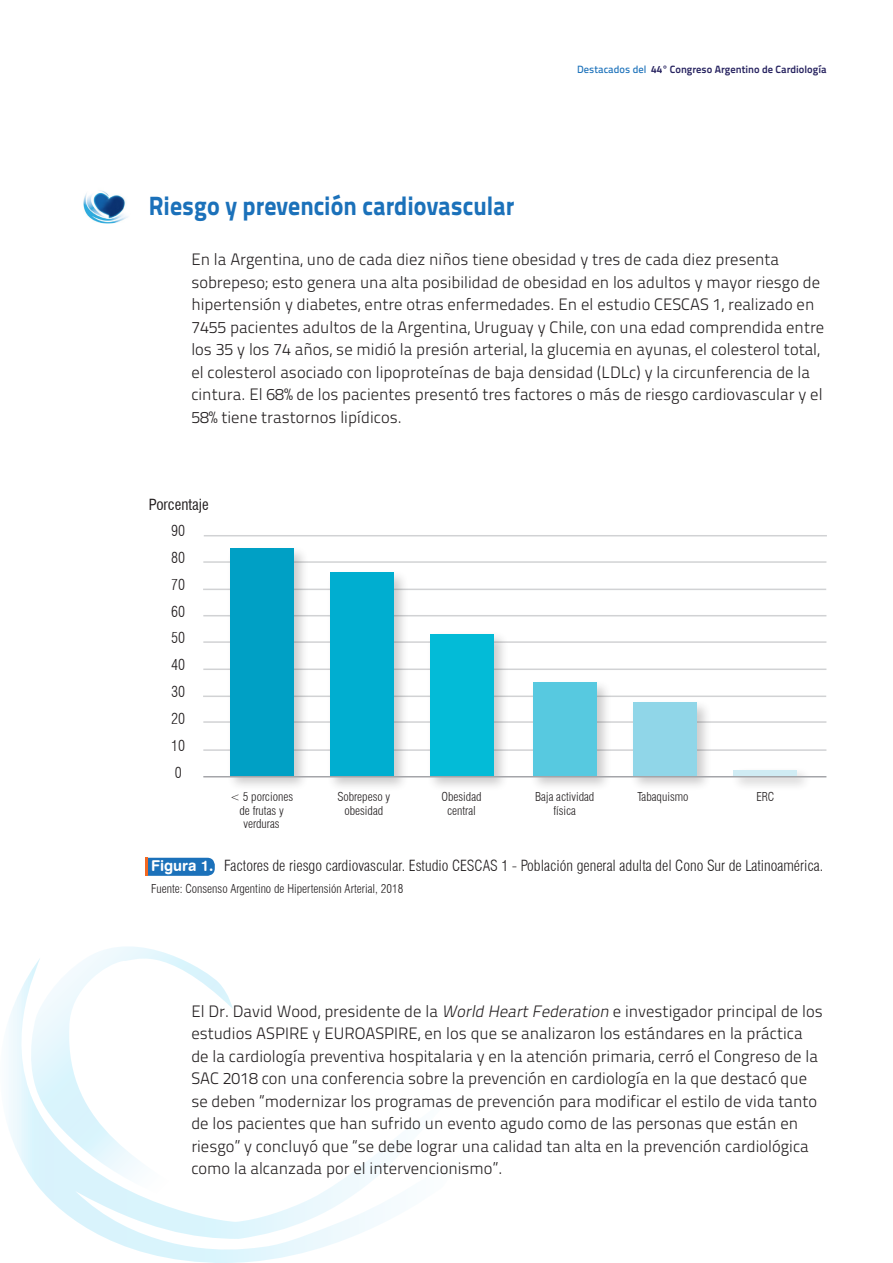
<style>
.page{position:relative;width:893px;height:1263px;background:#fff}
.page>*{position:absolute;margin:0;border:0;box-sizing:border-box;transform-origin:0 0}
.titulos_1{font:26.4px "Titillium Text 25 L 999 wt";color:#1b71ba;scale:.91 1}
.texto_2{font:16.5px/22.5px "Titillium Text 25 L 250 wt";color:#231f20}
.figuras_tex{font:300 condensed 15px "Swiss 721 BT";color:#231f20}
.figuras_tex-2{font:condensed 15px "Swiss 721 BT";color:#231f20}
.figuras_tex-3{font:300 condensed 12px/13.8px "Swiss 721 BT";color:#231f20;text-align:center}
.texto_2-2{font:10.5px "Titillium Text 25 L 800 wt";color:#272360}
.s1{font-family:"Titillium Text 25 L 600 wt";color:#1b71ba}
.s2{font-family:"Swiss 721 BT Bold Rounded";font-weight:400;font-stretch:normal;color:#fff}
.s3{font-style:italic}
</style>
<div class="page">
<svg style="left:8px;top:988px;width:383px;height:275px"></svg>
<svg style="left:22px;top:947px;width:211px;height:262px"></svg>
<svg style="left:148px;top:858px;width:67px;height:18px"></svg>
<hr style="left:145px;top:858px;width:3px;height:18px;background:#f36821">
<hr style="left:204px;top:535px;width:623px;height:1px;background:#d1d2d4">
<hr style="left:203px;top:641px;width:623px;height:2px;background:#d1d2d4">
<hr style="left:203px;top:695px;width:623px;height:2px;background:#d1d2d4">
<hr style="left:203px;top:589px;width:623px;height:1px;background:#d1d2d4">
<hr style="left:203px;top:749px;width:623px;height:2px;background:#d1d2d4">
<hr style="left:203px;top:561px;width:623px;height:2px;background:#d1d2d4">
<hr style="left:203px;top:668px;width:623px;height:2px;background:#d1d2d4">
<hr style="left:203px;top:721px;width:623px;height:2px;background:#d1d2d4">
<hr style="left:203px;top:615px;width:623px;height:1px;background:#d1d2d4">
<div style="left:227px;top:546px;width:82px;height:245px;background:#231f20;opacity:.23"></div>
<div style="left:230px;top:549px;width:63px;height:227px;background:#00a0c5"></div>
<div style="left:327px;top:569px;width:82px;height:223px;background:#231f20;opacity:.23"></div>
<div style="left:330px;top:572px;width:64px;height:205px;background:#00aed0"></div>
<div style="left:427px;top:631px;width:82px;height:160px;background:#231f20;opacity:.23"></div>
<div style="left:430px;top:634px;width:64px;height:142px;background:#03bbd7"></div>
<div style="left:530px;top:680px;width:82px;height:111px;background:#231f20;opacity:.23"></div>
<div style="left:533px;top:683px;width:64px;height:93px;background:#57c9e0"></div>
<div style="left:630px;top:699px;width:82px;height:92px;background:#231f20;opacity:.23"></div>
<div style="left:633px;top:702px;width:64px;height:74px;background:#90d6e8"></div>
<div style="left:731px;top:767px;width:81px;height:24px;background:#231f20;opacity:.23"></div>
<div style="left:733px;top:770px;width:64px;height:6px;background:#d0ecf4"></div>
<hr style="left:203px;top:776px;width:623px;height:1px;background:#a4a5a9">
<img style="left:84px;top:190px;width:44px;height:34px">
<p class="texto_2-2" style="left:577px;top:61px;width:251px"><span class="s1">Destacados del</span> 44° Congreso Argentino de Cardiología</p>
<p class="titulos_1" style="left:149px;top:185px;width:403px">Riesgo y prevención cardiovascular</p>
<p class="texto_2" style="left:191px;top:248px;width:634px">En la Argentina, uno de cada diez niños tiene obesidad y tres de cada diez presenta sobrepeso; esto genera una alta posibilidad de obesidad en los adultos y mayor riesgo de hipertensión y diabetes, entre otras enfermedades. En el estudio CESCAS 1, realizado en 7455 pacientes adultos de la Argentina, Uruguay y Chile, con una edad comprendida entre los 35 y los 74 años, se midió la presión arterial, la glucemia en ayunas, el colesterol total, el colesterol asociado con lipoproteínas de baja densidad (LDLc) y la circunferencia de la cintura. El 68% de los pacientes presentó tres factores o más de riesgo cardiovascular y el 58% tiene trastornos lipídicos.</p>
<p class="figuras_tex-2" style="left:149px;top:495px;width:61px">Porcentaje</p>
<p class="figuras_tex" style="left:171px;top:522px;width:16px">90</p>
<p class="figuras_tex" style="left:171px;top:548px;width:16px">80</p>
<p class="figuras_tex" style="left:171px;top:575px;width:16px">70</p>
<p class="figuras_tex" style="left:171px;top:602px;width:16px">60</p>
<p class="figuras_tex" style="left:171px;top:629px;width:16px">50</p>
<p class="figuras_tex" style="left:171px;top:656px;width:16px">40</p>
<p class="figuras_tex" style="left:171px;top:682px;width:16px">30</p>
<p class="figuras_tex" style="left:171px;top:709px;width:16px">20</p>
<p class="figuras_tex" style="left:171px;top:736px;width:16px">10</p>
<p class="figuras_tex" style="left:175px;top:763px;width:9px">0</p>
<p class="figuras_tex-3" style="left:230px;top:789px;width:65px">&lt; 5 porciones de frutas y verduras</p>
<p class="figuras_tex-3" style="left:337px;top:789px;width:55px">Sobrepeso y obesidad</p>
<p class="figuras_tex-3" style="left:441px;top:790px;width:42px">Obesidad central</p>
<p class="figuras_tex-3" style="left:535px;top:790px;width:61px">Baja actividad física</p>
<p class="figuras_tex-3" style="left:637px;top:790px;width:53px">Tabaquismo</p>
<p class="figuras_tex-3" style="left:756px;top:790px;width:20px">ERC</p>
<p class="figuras_tex" style="left:151px;top:857px;width:674px"><span class="s2">Figura 1.</span> Factores de riesgo cardiovascular. Estudio CESCAS 1 - Población general adulta del Cono Sur de Latinoamérica.</p>
<p class="figuras_tex-3" style="left:151px;top:882px;width:254px">Fuente: Consenso Argentino de Hipertensión Arterial, 2018</p>
<p class="texto_2" style="left:191px;top:999px;width:633px">El Dr. David Wood, presidente de la <span class="s3">World HeartFederation</span> e investigador principal de los estudios ASPIRE y EUROASPIRE, en los que se analizaron los estándares en la práctica de la cardiología preventiva hospitalaria y en la atención primaria, cerró el Congreso de la SAC 2018 con una conferencia sobre la prevención en cardiología en la que destacó que se deben “modernizar los programas de prevención para modificar el estilo de vida tanto de los pacientes que han sufrido un evento agudo como de las personas que están en riesgo” y concluyó que “se debe lograr una calidad tan alta en la prevención cardiológica como la alcanzada por el intervencionismo”.</p>
</div>
